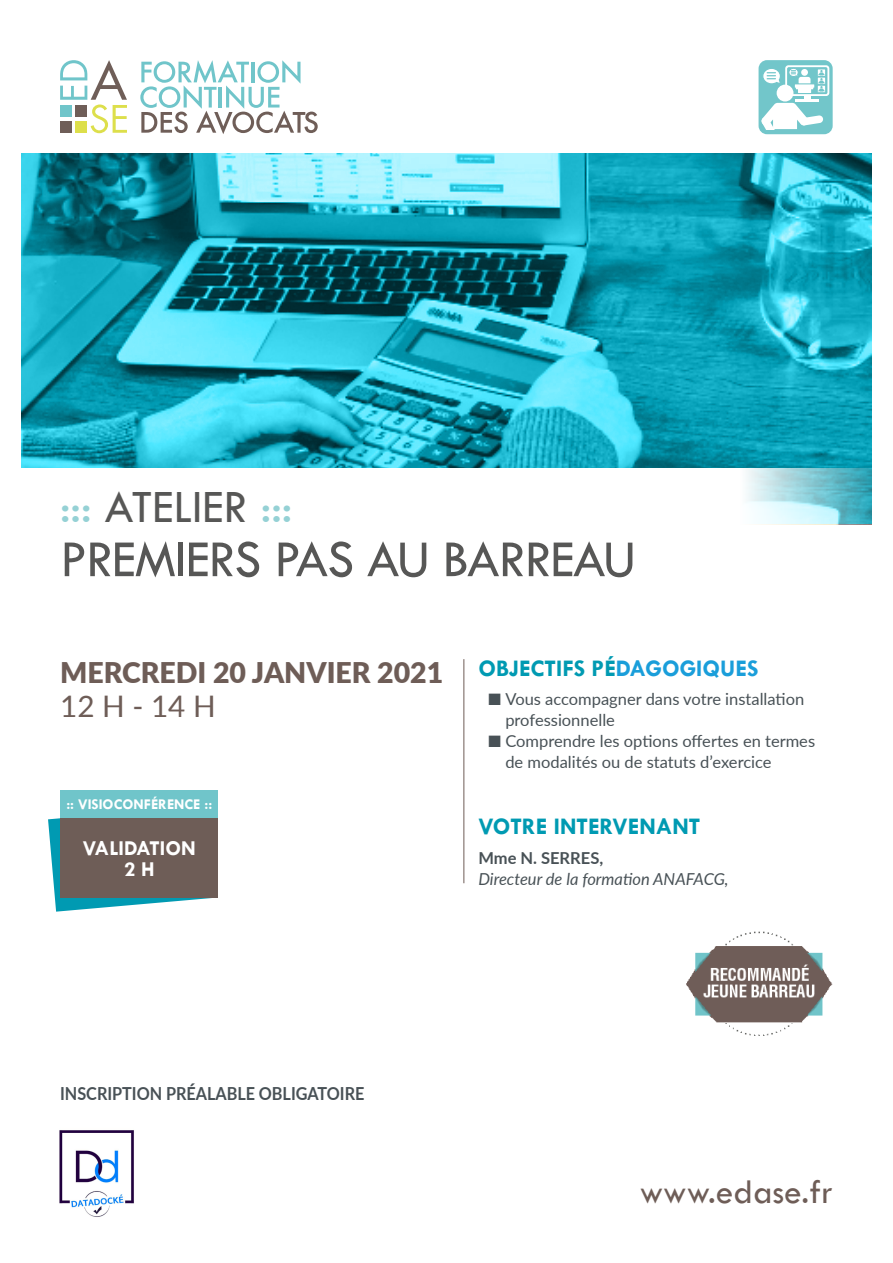
<style>
.page{position:relative;width:893px;height:1263px;background:#fff}
.page>*{position:absolute;margin:0;border:0;box-sizing:border-box;transform-origin:0 0}
.t1{font:54px "Tw Cen";letter-spacing:-.02em;color:#575756}
.t2{font:48px "Tw Cen";color:#575756}
.t3{font:35.25px "Tw Cen";color:#6e5d57}
.t4{font:29.7px "Lato";color:#6e5d57}
.t5{font:900 28.5px "Lato";color:#6e5d57}
.t6{font:700 24px "Tw Cen";color:#009ab2}
.t7{font:700 21.45px/21.5px "Tw Cen";color:#fff;text-align:center}
.t8{font:700 18px "Lato";color:#485156;scale:.9 1}
.t9{font:16.5px/21px "Lato";color:#485156}
.t10{font:italic 16.5px "Lato";color:#485156}
.t11{font:700 16.5px "Lato";color:#485156}
.t12{font:700 15px "Tw Cen";color:#fff}
.s1{color:#95d1d5}
.s2{color:#1a9eda}
</style>
<div class="page">
<img style="left:59px;top:1130px;width:75px;height:87px">
<svg style="left:60px;top:60px;width:67px;height:73px"></svg>
<div style="left:60px;top:105px;width:12px;height:12px;background:#70c5ca"></div>
<div style="left:75px;top:105px;width:12px;height:12px;background:#6f5e58"></div>
<div style="left:60px;top:121px;width:12px;height:12px;background:#6f5e58"></div>
<div style="left:75px;top:121px;width:12px;height:12px;background:#dddf4b"></div>
<svg style="left:140px;top:60px;width:178px;height:74px"></svg>
<svg style="left:48px;top:805px;width:170px;height:107px"></svg>
<div style="left:61px;top:818px;width:157px;height:79px;background:#6e5d57"></div>
<div style="left:61px;top:790px;width:157px;height:28px;background:#70c5ca"></div>
<hr style="left:463px;top:659px;width:1px;height:224px;background:#6e5d57">
<img style="left:686px;top:931px;width:147px;height:105px">
<svg style="left:21px;top:153px;width:851px;height:315px;background:#21a3b7"></svg>
<div style="left:758px;top:60px;width:75px;height:74px;background:#72c6ca;border-radius:8px"></div>
<svg style="left:785px;top:65px;width:44px;height:31px"></svg>
<div style="left:787px;top:67px;width:40px;height:27px;background:#72c6ca;border-radius:2px"></div>
<div style="left:817px;top:69px;width:9px;height:8px;border:1px solid #73c6ca"></div>
<div style="left:817px;top:77px;width:9px;height:8px;border:1px solid #73c6ca"></div>
<div style="left:817px;top:85px;width:9px;height:8px;border:1px solid #73c6ca"></div>
<svg style="left:761px;top:67px;width:64px;height:62px"></svg>
<h2 class="t2" style="left:60px;top:478px;width:234px"><span class="s1">:::</span> ATELIER <span class="s1">:::</span></h2>
<h1 class="t1" style="left:60px;top:527px;width:577px">PREMIERS PAS AU BARREAU</h1>
<h3 class="t5" style="left:60px;top:651px;width:385px">MERCREDI 20 JANVIER 2021</h3>
<h3 class="t4" style="left:60px;top:685px;width:157px">12 H - 14 H</h3>
<p class="t12" style="left:66px;top:796px;width:147px">:: VISIOCONFÉRENCE ::</p>
<h3 class="t7" style="left:83px;top:836px;width:115px">VALIDATION<br>2 H</h3>
<h3 class="t6" style="left:478px;top:654px;width:282px">OBJECTIFS PÉ<span class="s2">DAGOGIQUES</span></h3>
<p class="t9" style="left:505px;top:688px;width:300px;text-indent:-17px">■ Vous accompagner dans votre installation professionnelle</p>
<p class="t9" style="left:505px;top:730px;width:311px;text-indent:-17px">■ Comprendre les options offertes en termes de modalités ou de statuts d’exercice</p>
<h3 class="t6" style="left:478px;top:812px;width:223px">VOTRE INTERVENANT</h3>
<p class="t11" style="left:478px;top:846px;width:126px">Mme N. SERRES,</p>
<p class="t10" style="left:478px;top:867px;width:252px">Directeur de la formation ANAFACG,</p>
<p class="t8" style="left:60px;top:1080px;width:340px">INSCRIPTION PRÉALABLE OBLIGATOIRE</p>
<h3 class="t3" style="left:640px;top:1170px;width:195px">www.edase.fr</h3>
</div>
